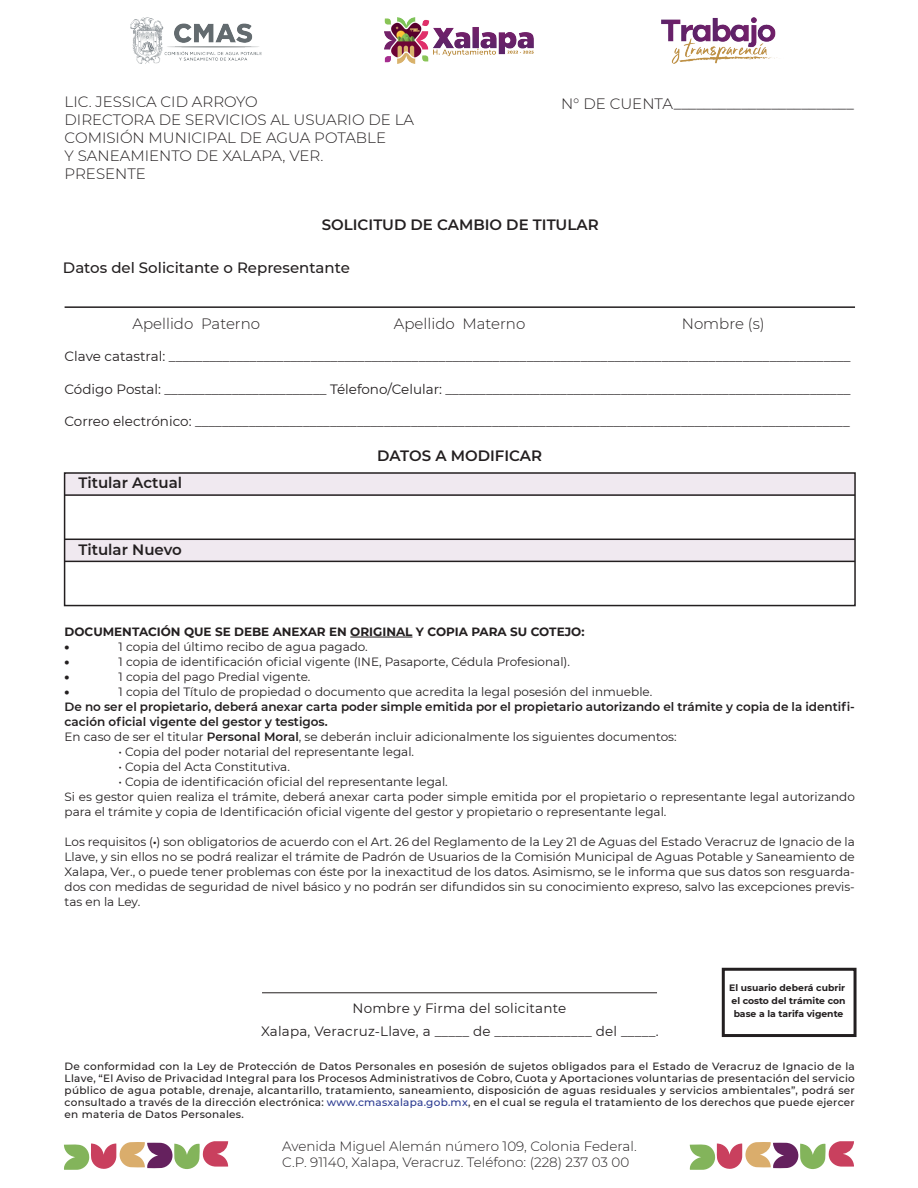
<style>
.page{position:relative;width:918px;height:1188px;background:#fff}
.page>*{position:absolute;margin:0;border:0;box-sizing:border-box;transform-origin:0 0}
.t1{font:300 15px/18px "Montserrat";color:#231f20}
.t2{font:600 15px "Montserrat";color:#231f20}
.t3{font:500 15px "Montserrat";color:#231f20}
.t4{font:13.5px/23px "Montserrat";color:#231f20;text-align:center}
.t5{font:300 13.5px/16.2px "Montserrat";color:#231f20}
.t6{font:12px/15px "Montserrat";color:#231f20}
.t7{font:600 12px/15px "Montserrat";color:#231f20}
.t8{font:700 12px "Montserrat";color:#231f20}
.t9{font:900 12px "Montserrat";color:#231f20}
.t10{font:500 10.5px/12px "Montserrat";letter-spacing:.025em;color:#231f20;text-align:justify}
.t11{font:700 9.3px/13.2px "Montserrat";color:#231f20;text-align:justify}
.s1{font-weight:400}
.s2{font-family:"Myriad Pro"}
.s3{color:#283890}
</style>
<div class="page">
<img style="left:130px;top:17px;width:131px;height:46px">
<img style="left:661px;top:17px;width:116px;height:46px">
<img style="left:385px;top:17px;width:148px;height:46px">
<svg style="left:64px;top:1141px;width:164px;height:29px"></svg>
<svg style="left:689px;top:1141px;width:165px;height:29px"></svg>
<hr style="left:65px;top:306px;width:790px;height:2px;background:#231f20">
<div style="left:65px;top:473px;width:790px;height:22px;background:#f0e9f0"></div>
<div style="left:65px;top:539px;width:790px;height:22px;background:#f0e9f0"></div>
<div style="left:64px;top:472px;width:792px;height:134px;border:2px solid #231f20"></div>
<hr style="left:65px;top:494px;width:790px;height:2px;background:#231f20">
<hr style="left:65px;top:539px;width:790px;height:1px;background:#231f20">
<hr style="left:65px;top:561px;width:790px;height:1px;background:#231f20">
<hr style="left:350px;top:637px;width:63px;height:1px;background:#231f20">
<hr style="left:262px;top:992px;width:395px;height:1px;background:#231f20">
<div style="left:722px;top:968px;width:135px;height:69px;border:3px solid #231f20"></div>
<p class="t1" style="left:65px;top:92px;width:351px">LIC. JESSICA CID ARROYO<br>DIRECTORA DE SERVICIOS AL USUARIO DE LA<br>COMISIÓN MUNICIPAL DE AGUA POTABLE<br>Y SANEAMIENTO DE XALAPA, VER.<br>PRESENTE</p>
<p class="t1" style="left:561px;top:94px;width:294px">N° DE CUENTA________________________</p>
<p class="t2" style="left:322px;top:214px;width:278px">SOLICITUD DE CAMBIO DE TITULAR</p>
<p class="t3" style="left:63px;top:258px;width:288px">Datos del Solicitante o Representante</p>
<p class="t1" style="left:133px;top:314px;width:129px">Apellido Paterno</p>
<p class="t1" style="left:394px;top:314px;width:133px">Apellido Materno</p>
<p class="t1" style="left:682px;top:314px;width:84px">Nombre (s)</p>
<p class="t4" style="left:65px;top:345px;width:788px">Clave catastral: _____________________________________________________________________________________________________</p>
<p class="t4" style="left:65px;top:377px;width:787px">Código Postal: ________________________ Télefono/Celular: ____________________________________________________________</p>
<p class="t4" style="left:65px;top:409px;width:787px">Correo electrónico: _________________________________________________________________________________________________</p>
<p class="t2" style="left:377px;top:445px;width:166px">DATOS A MODIFICAR</p>
<p class="t2" style="left:79px;top:472px;width:105px">Titular Actual</p>
<p class="t2" style="left:79px;top:539px;width:105px">Titular Nuevo</p>
<p class="t8" style="left:65px;top:623px;width:521px">DOCUMENTACIÓN QUE SE DEBE ANEXAR EN ORIGINAL Y COPIA PARA SU COTEJO:</p>
<p class="t9" style="left:65px;top:638px;width:6px">•</p>
<p class="t6" style="left:119px;top:639px;width:251px">1 copia del último recibo de agua pagado.</p>
<p class="t9" style="left:65px;top:653px;width:6px">•</p>
<p class="t6" style="left:119px;top:654px;width:453px">1 copia de identificación oficial vigente (INE, Pasaporte, Cédula Profesional).</p>
<p class="t9" style="left:65px;top:668px;width:6px">•</p>
<p class="t6" style="left:119px;top:669px;width:193px">1 copia del pago Predial vigente.</p>
<p class="t9" style="left:65px;top:683px;width:6px">•</p>
<p class="t6" style="left:119px;top:684px;width:535px">1 copia del Título de propiedad o documento que acredita la legal posesión del inmueble.</p>
<p class="t7" style="left:65px;top:699px;width:792px">De no ser el propietario, deberá anexar carta poder simple emitida por el propietario autorizando el trámite y copia de la identifi&shy;cación oficial vigente del gestor y testigos.<br><span class="s1">En caso de ser el titular</span> Personal Moral<span class="s1">, se deberán incluir adicionalmente los siguientes documentos:</span></p>
<p class="t6" style="left:119px;top:744px;width:297px">• Copia del poder notarial del representante legal.</p>
<p class="t6" style="left:119px;top:759px;width:173px">• Copia del Acta Constitutiva.</p>
<p class="t6" style="left:65px;top:774px;width:792px;text-indent:54px">• Copia de identificación oficial del representante legal.<br>Si es gestor quien realiza el trámite, deberá anexar carta poder simple emitida por el propietario o representante legal autorizando para el trámite y copia de Identificación oficial vigente del gestor y propietario o representante legal.</p>
<p class="t6" style="left:65px;top:834px;width:792px;text-align:justify">Los requisitos (<span class="s2">•</span>) son obligatorios de acuerdo con el Art. 26 del Reglamento de la Ley 21 de Aguas del Estado Veracruz de Ignacio de la Llave, y sin ellos no se podrá realizar el trámite de Padrón de Usuarios de la Comisión Municipal de Aguas Potable y Saneamiento de Xalapa, Ver., o puede tener problemas con éste por la inexactitud de los datos. Asimismo, se le informa que sus datos son resguarda&shy;dos con medidas de seguridad de nivel básico y no podrán ser difundidos sin su conocimiento expreso, salvo las excepciones previs&shy;tas en la Ley.</p>
<p class="t4" style="left:261px;top:996px;width:399px">Nombre y Firma del solicitante<br>Xalapa, Veracruz-Llave, a _____ de ______________ del _____.</p>
<p class="t11" style="left:729px;top:981px;width:118px">El usuario deberá cubrir el costo del trámite con base a la tarifa vigente</p>
<p class="t10" style="left:65px;top:1060px;width:792px">De conformidad con la Ley de Protección de Datos Personales en posesión de sujetos obligados para el Estado de Veracruz de Ignacio de la Llave, “El Aviso de Privacidad Integral para los Procesos Administrativos de Cobro, Cuota y Aportaciones voluntarias de presentación del servicio público de agua potable, drenaje, alcantarillo, tratamiento, saneamiento, disposición de aguas residuales y servicios ambientales”, podrá ser consultado a través de la dirección electrónica: <span class="s3">www.cmasxalapa.gob.mx</span>, en el cual se regula el tratamiento de los derechos que puede ejercer en materia de Datos Personales.</p>
<p class="t5" style="left:282px;top:1138px;width:356px">Avenida Miguel Alemán número 109, Colonia Federal.<br>C.P. 91140, Xalapa, Veracruz. Teléfono: (228) 237 03 00</p>
</div>
